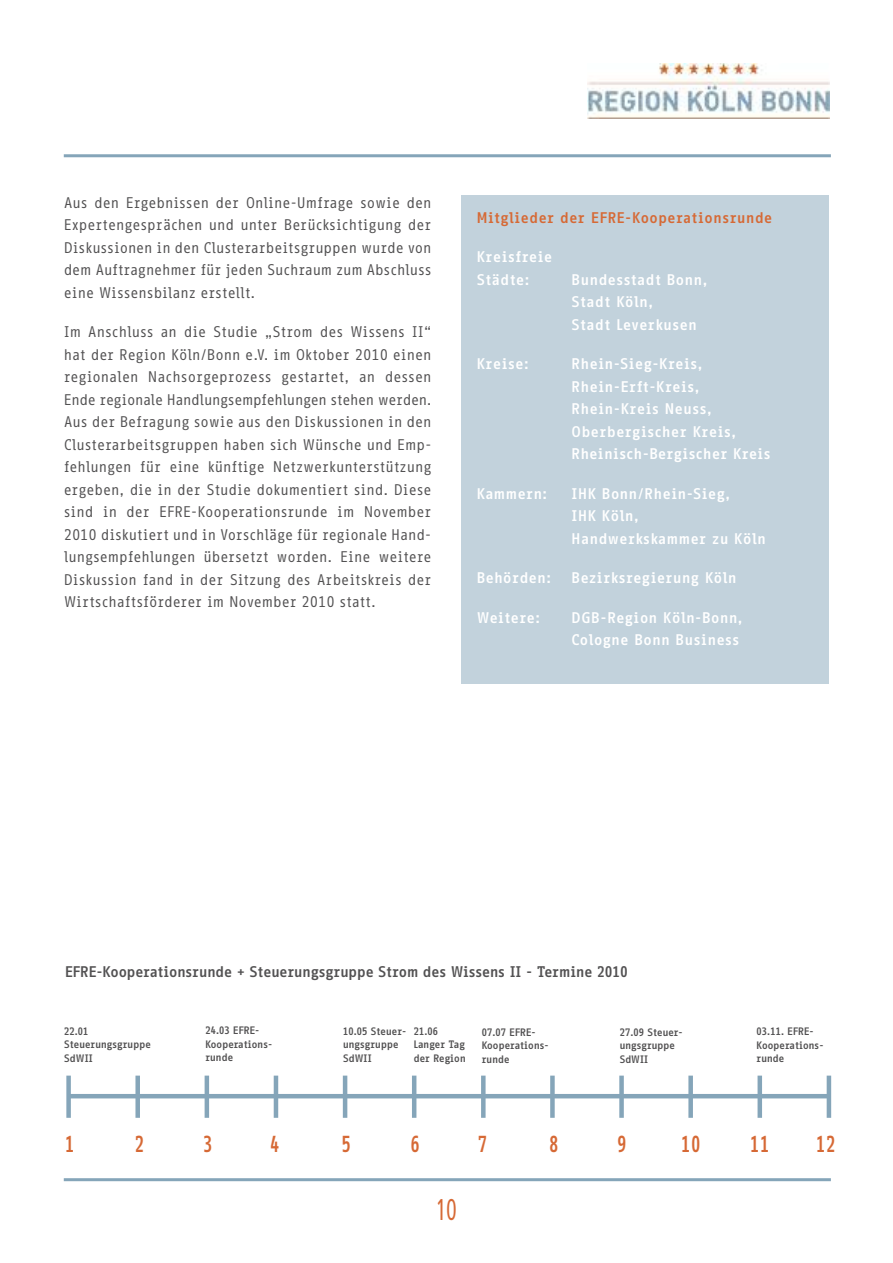
<style>
.page{position:relative;width:893px;height:1263px;background:#fff}
.page>*{position:absolute;margin:0;border:0;box-sizing:border-box;transform-origin:0 0}
.t1{font:condensed 30px "Frutiger";color:#d66935;scale:.7 1}
.t2{font:700 22.5px "Info Office";color:#d66935;scale:.8 1}
.t3{font:15px/22.5px "Info Office";letter-spacing:-.015em;color:#525152;text-align:justify}
.t4{font:700 15px/22.5px "Info Office";letter-spacing:-.005em;color:#fff}
.t5{font:700 15px "Info Office";letter-spacing:-.05em;color:#525152}
.t6{font:700 15px "Info Office";letter-spacing:-.005em;color:#d66935}
.t7{font:700 10.5px/13.5px "Info Office";letter-spacing:-.05em;color:#525152}
</style>
<div class="page">
<img style="left:588px;top:64px;width:241px;height:54px">
<hr style="left:64px;top:1178px;width:767px;height:3px;background:#85a5b9">
<hr style="left:64px;top:154px;width:767px;height:3px;background:#85a5b9">
<div style="left:461px;top:196px;width:368px;height:488px;background:#c2d2dc"></div>
<hr style="left:67px;top:1094px;width:760px;height:4px;background:#85a5b9">
<div style="left:66px;top:1075px;width:5px;height:43px;background:#85a5b9"></div>
<div style="left:135px;top:1075px;width:5px;height:43px;background:#85a5b9"></div>
<hr style="left:205px;top:1075px;width:4px;height:43px;background:#85a5b9">
<hr style="left:274px;top:1075px;width:4px;height:43px;background:#85a5b9">
<hr style="left:343px;top:1075px;width:4px;height:43px;background:#85a5b9">
<hr style="left:412px;top:1075px;width:4px;height:43px;background:#85a5b9">
<div style="left:481px;top:1075px;width:5px;height:43px;background:#85a5b9"></div>
<div style="left:550px;top:1075px;width:5px;height:43px;background:#85a5b9"></div>
<div style="left:619px;top:1075px;width:5px;height:43px;background:#85a5b9"></div>
<div style="left:688px;top:1075px;width:5px;height:43px;background:#85a5b9"></div>
<div style="left:757px;top:1075px;width:5px;height:43px;background:#85a5b9"></div>
<hr style="left:827px;top:1075px;width:4px;height:43px;background:#85a5b9">
<p class="t3" style="left:64px;top:192px;width:369px">Aus den Ergebnissen der Online-Umfrage sowie den Expertengesprächen und unter Berücksichtigung der Diskussionen in den Clusterarbeitsgruppen wurde von dem Auftragnehmer für jeden Suchraum zum Abschluss eine Wissensbilanz erstellt.</p>
<p class="t3" style="left:64px;top:322px;width:369px">Im Anschluss an die Studie „Strom des Wissens II“ hat der Region Köln/Bonn e.V. im Oktober 2010 einen regionalen Nachsorgeprozess gestartet, an dessen Ende regionale Handlungsempfehlungen stehen werden.<br>Aus der Befragung sowie aus den Diskussionen in den Clusterarbeitsgruppen haben sich Wünsche und Emp&shy;fehlungen für eine künftige Netzwerkunterstützung ergeben, die in der Studie dokumentiert sind. Diese sind in der EFRE-Kooperationsrunde im November 2010 diskutiert und in Vorschläge für regionale Hand&shy;lungsempfehlungen übersetzt worden. Eine weitere Diskussion fand in der Sitzung des Arbeitskreis der Wirtschaftsförderer im November 2010 statt.</p>
<p class="t6" style="left:476px;top:212px;width:298px">Mitglieder der EFRE-Kooperationsrunde</p>
<p class="t4" style="left:476px;top:247px;width:78px">Kreisfreie<br>Städte:</p>
<p class="t4" style="left:571px;top:269px;width:138px">Bundesstadt Bonn,<br>Stadt Köln,<br>Stadt Leverkusen</p>
<p class="t4" style="left:476px;top:354px;width:54px">Kreise:</p>
<p class="t4" style="left:571px;top:354px;width:201px">Rhein-Sieg-Kreis,<br>Rhein-Erft-Kreis,<br>Rhein-Kreis Neuss,<br>Oberbergischer Kreis,<br>Rheinisch-Bergischer Kreis</p>
<p class="t4" style="left:476px;top:483px;width:73px">Kammern:</p>
<p class="t4" style="left:571px;top:483px;width:196px">IHK Bonn/Rhein-Sieg,<br>IHK Köln,<br>Handwerkskammer zu Köln</p>
<p class="t4" style="left:476px;top:568px;width:76px">Behörden:</p>
<p class="t4" style="left:571px;top:568px;width:167px">Bezirksregierung Köln</p>
<p class="t4" style="left:476px;top:607px;width:65px">Weitere:</p>
<p class="t4" style="left:571px;top:607px;width:173px">DGB-Region Köln-Bonn,<br>Cologne Bonn Business</p>
<p class="t5" style="left:65px;top:966px;width:565px">EFRE-Kooperationsrunde + Steuerungsgruppe Strom des Wissens II - Termine 2010</p>
<p class="t7" style="left:64px;top:1025px;width:89px">22.01<br>Steuerungsgruppe<br>SdWII</p>
<p class="t7" style="left:205px;top:1025px;width:69px">24.03 EFRE-<br>Kooperations&shy;runde</p>
<p class="t7" style="left:343px;top:1025px;width:65px">10.05 Steuer&shy;ungsgruppe<br>SdWII</p>
<p class="t7" style="left:481px;top:1026px;width:69px">07.07 EFRE-<br>Kooperations&shy;runde</p>
<p class="t7" style="left:619px;top:1026px;width:65px">27.09 Steuer&shy;ungsgruppe<br>SdWII</p>
<p class="t7" style="left:756px;top:1025px;width:69px">03.11. EFRE-<br>Kooperations&shy;runde</p>
<p class="t7" style="left:413px;top:1025px;width:54px">21.06<br>Langer Tag der Region</p>
<h2 class="t2" style="left:65px;top:1135px;width:14px">1</h2>
<h2 class="t2" style="left:135px;top:1135px;width:14px">2</h2>
<h2 class="t2" style="left:203px;top:1135px;width:14px">3</h2>
<h2 class="t2" style="left:270px;top:1135px;width:14px">4</h2>
<h2 class="t2" style="left:341px;top:1135px;width:14px">5</h2>
<h2 class="t2" style="left:410px;top:1135px;width:14px">6</h2>
<h2 class="t2" style="left:477px;top:1135px;width:14px">7</h2>
<h2 class="t2" style="left:549px;top:1135px;width:14px">8</h2>
<h2 class="t2" style="left:617px;top:1135px;width:14px">9</h2>
<h2 class="t2" style="left:681px;top:1135px;width:27px">10</h2>
<h2 class="t2" style="left:750px;top:1135px;width:27px">11</h2>
<h2 class="t2" style="left:816px;top:1135px;width:27px">12</h2>
<h1 class="t1" style="left:436px;top:1198px;width:30px">10</h1>
</div>
